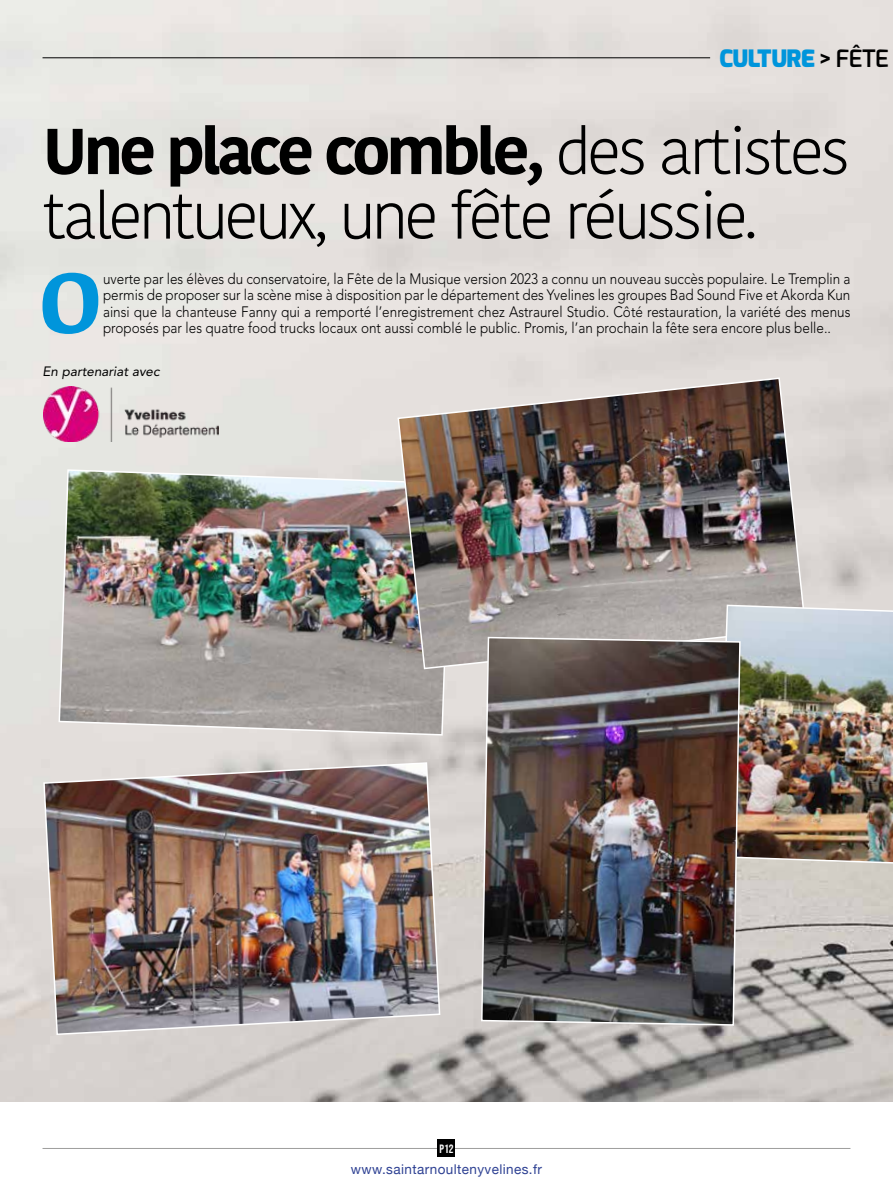
<style>
.page{position:relative;width:893px;height:1191px;background:#fff}
.page>*{position:absolute;margin:0;border:0;box-sizing:border-box;transform-origin:0 0}
.t1{font:700 89.25px "Kefa";color:#0095db}
.t2{font:300 64.5px/64.5px "Kohinoor Bangla";letter-spacing:-.06em;color:#000}
.t3{font:900 24px "Exo";letter-spacing:-.02em;color:#0095db}
.t4{font:300 15px/16.5px "Avenir LT Std";color:#000;text-align:justify;scale:.9 1}
.t5{font:13.5px "Helvetica Neue";letter-spacing:.03em;color:#2e4193}
.t6{font:italic 13.5px "Avenir LT Std";color:#000}
.t7{font:12px "Bebas Neue";color:#fff}
.s1{font-weight:600;color:#000}
.s2{font-weight:700}
</style>
<div class="page">
<img style="left:0;top:0;width:893px;height:1101px">
<hr style="left:43px;top:1148px;width:807px;height:1px;background:#9d9d9c">
<div style="left:438px;top:1140px;width:17px;height:17px;background:#000"></div>
<hr style="left:43px;top:57px;width:667px;height:1px;background:#000">
<img style="left:58px;top:468px;width:394px;height:268px">
<img style="left:397px;top:376px;width:410px;height:294px">
<img style="left:42px;top:761px;width:399px;height:274px">
<img style="left:717px;top:604px;width:176px;height:267px">
<img style="left:480px;top:636px;width:261px;height:390px">
<img style="left:43px;top:386px;width:176px;height:56px">
<h3 class="t3" style="left:719px;top:43px;width:171px">CULTURE <span class="s1">&gt; FÊTE</span></h3>
<h2 class="t2" style="left:43px;top:118px;width:809px"><span class="s2">Une place comble,</span> des artistes talentueux, une fête réussie.</h2>
<h1 class="t1" style="left:38px;top:243px;width:67px">O</h1>
<p class="t4" style="left:103px;top:270px;width:832px">uverte par les élèves du conservatoire, la Fête de la Musique version 2023 a connu un nouveau succès populaire. Le Tremplin a permis de proposer sur la scène mise à disposition par le département des Yvelines les groupes Bad Sound Five et Akorda Kun ainsi que la chanteuse Fanny qui a remporté l’enregistrement chez Astraurel Studio. Côté restauration, la variété des menus proposés par les quatre food trucks locaux ont aussi comblé le public. Promis, l’an prochain la fête sera encore plus belle..</p>
<p class="t6" style="left:43px;top:363px;width:119px">En partenariat avec</p>
<p class="t7" style="left:439px;top:1142px;width:16px">P12</p>
<p class="t5" style="left:351px;top:1159px;width:193px">www.saintarnoultenyvelines.fr</p>
</div>
